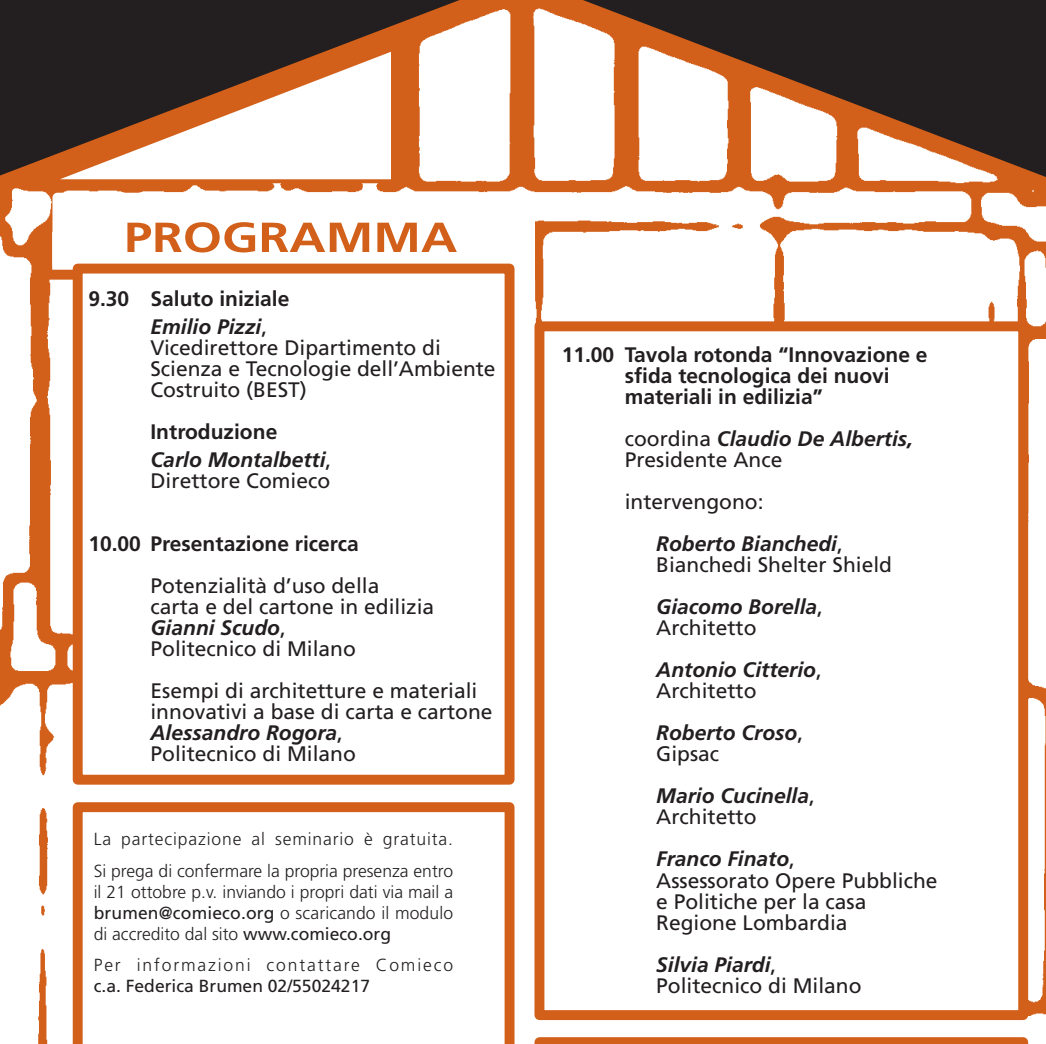
<style>
.page{position:relative;width:1046px;height:1044px;background:#fff}
.page>*{position:absolute;margin:0;border:0;box-sizing:border-box;transform-origin:0 0}
.t1{font:700 42px "Frutiger";color:#d2601a;scale:1.2 1}
.t2{font:21px/21px "Frutiger";color:#231f20}
.t3{font:italic 700 21px/42px "Frutiger";color:#231f20}
.t4{font:700 21px/21px "Frutiger";color:#231f20}
.t5{font:300 17.5px/21px "Frutiger";letter-spacing:.01em;color:#231f20}
.t6{font:300 17.5px "Frutiger";letter-spacing:.105em;color:#231f20}
.t7{font:17.5px "Frutiger";color:#231f20}
.s1{font-style:italic}
.s2{font-weight:400}
.s3{font-style:normal}
.s4{font-weight:400;font-style:normal}
.s5{font-weight:700;font-style:italic}
</style>
<div class="page">
<img style="left:0;top:0;width:1045px;height:1044px">
<div style="left:523px;top:1016px;width:509px;height:27px;background:#fff"></div>
<div style="left:42px;top:222px;width:500px;height:58px;background:#fff;border:10px solid #d2601a"></div>
<div style="left:52px;top:193px;width:481px;height:76px;background:#fff;border-radius:5px"></div>
<svg style="left:28px;top:181px;width:370px;height:4px"></svg>
<div style="left:505px;top:215px;width:30px;height:98px;background:#fff"></div>
<div style="left:506px;top:270px;width:28px;height:774px;background:#fff"></div>
<svg style="left:0;top:0;width:500px;height:181px"></svg>
<svg style="left:547px;top:0;width:498px;height:182px"></svg>
<div style="left:534px;top:321px;width:494px;height:699px;background:#fff;border:10px solid #d2601a"></div>
<div style="left:53px;top:766px;width:470px;height:64px;background:#fff"></div>
<div style="left:73px;top:264px;width:441px;height:520px;background:#fff;border:10px solid #d2601a"></div>
<svg style="left:73px;top:802px;width:441px;height:242px"></svg>
<svg style="left:534px;top:1037px;width:494px;height:7px"></svg>
<h1 class="t1" style="left:124px;top:220px;width:279px">PROGRAMMA</h1>
<p class="t4" style="left:150px;top:287px;width:140px;line-height:27.8px;text-indent:-62px">9.30 Saluto iniziale<br><span class="s1">Emilio Pizzi</span><span class="s2">,</span></p>
<p class="t2" style="left:150px;top:339px;width:346px">Vicedirettore Dipartimento di<br>Scienza e Tecnologie dell’Ambiente<br>Costruito (BEST)</p>
<p class="t3" style="left:150px;top:420px;width:182px;line-height:27.8px"><span class="s3">Introduzione<br></span>Carlo Montalbetti<span class="s4">,</span></p>
<p class="t2" style="left:150px;top:472px;width:181px">Direttore Comieco</p>
<p class="t4" style="left:88px;top:535px;width:272px">10.00 Presentazione ricerca</p>
<p class="t2" style="left:150px;top:577px;width:285px">Potenzialità d’uso della<br>carta e del cartone in edilizia<br><span class="s5">Gianni Scudo</span>,<br>Politecnico di Milano</p>
<p class="t2" style="left:150px;top:682px;width:343px">Esempi di architetture e materiali innovativi a base di carta e cartone<br><span class="s5">Alessandro Rogora</span>,<br>Politecnico di Milano</p>
<p class="t5" style="left:94px;top:825px;width:361px;line-height:31.5px">La partecipazione al seminario è gratuita.<br>Si prega di confermare la propria presenza entro</p>
<p class="t5" style="left:94px;top:883px;width:361px;text-align:justify">il 21 ottobre p.v. inviando i propri dati via mail a <span class="s2">brumen@comieco.org</span> o scaricando il modulo di accredito dal sito <span class="s2">www.comieco.org</span></p>
<p class="t6" style="left:94px;top:958px;width:361px">Per informazioni contattare Comieco</p>
<p class="t7" style="left:94px;top:979px;width:278px">c.a. Federica Brumen 02/55024217</p>
<p class="t4" style="left:624px;top:346px;width:304px;text-indent:-63px">11.00 Tavola rotonda “Innovazione e sfida tecnologica dei nuovi materiali in edilizia”</p>
<p class="t2" style="left:624px;top:430px;width:290px">coordina <span class="s5">Claudio De Albertis,<br></span>Presidente Ance</p>
<p class="t3" style="left:656px;top:483px;width:188px;text-indent:-31px"><span class="s4">intervengono:<br></span>Roberto Bianchedi<span class="s4">,</span></p>
<p class="t2" style="left:656px;top:546px;width:237px;line-height:42px">Bianchedi Shelter Shield<br><span class="s5">Giacomo Borella</span>,</p>
<p class="t3" style="left:656px;top:609px;width:167px"><span class="s4">Architetto<br></span>Antonio Citterio<span class="s4">,</span></p>
<p class="t3" style="left:656px;top:672px;width:149px"><span class="s4">Architetto<br></span>Roberto Croso<span class="s4">,</span></p>
<p class="t3" style="left:656px;top:735px;width:160px"><span class="s4">Gipsac<br></span>Mario Cucinella<span class="s4">,</span></p>
<p class="t3" style="left:656px;top:798px;width:140px"><span class="s4">Architetto<br></span>Franco Finato<span class="s4">,</span></p>
<p class="t2" style="left:656px;top:871px;width:283px">Assessorato Opere Pubbliche e Politiche per la casa<br>Regione Lombardia</p>
<p class="t2" style="left:656px;top:955px;width:207px"><span class="s5">Silvia Piardi</span>,<br>Politecnico di Milano</p>
</div>
